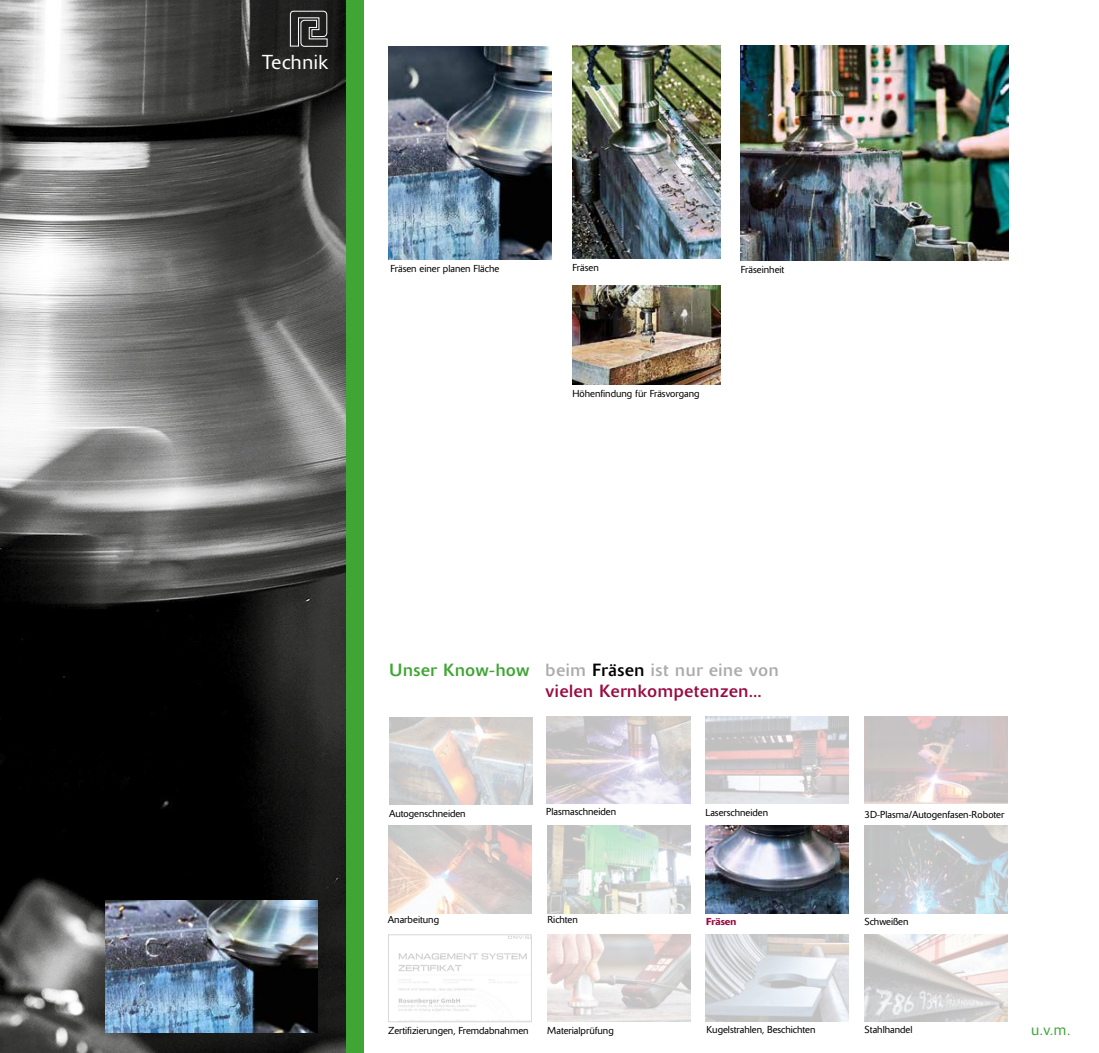
<style>
.page{position:relative;width:1099px;height:1053px;background:#fff}
.page>*{position:absolute;margin:0;border:0;box-sizing:border-box;transform-origin:0 0}
.t1{font:300 20px "Delta";letter-spacing:.03em;color:#fff}
.t2{font:17.5px/21px "Delta";letter-spacing:.04em;color:#990c42}
.t3{font:300 15px "Delta";color:#3fa535}
.t4{font:300 10px "Delta";color:#000}
.t5{font:500 10px "Delta";color:#990c42}
.s1{color:#3fa535}
.s2{color:#acacac}
.s3{color:#000}
</style>
<div class="page">
<img style="left:0;top:0;width:345px;height:1052px">
<img style="left:547px;top:716px;width:143px;height:87px">
<img style="left:705px;top:716px;width:143px;height:87px">
<img style="left:864px;top:716px;width:143px;height:87px">
<img style="left:389px;top:717px;width:143px;height:87px">
<img style="left:388px;top:825px;width:143px;height:88px">
<img style="left:547px;top:825px;width:143px;height:88px">
<img style="left:706px;top:825px;width:143px;height:88px">
<img style="left:864px;top:825px;width:143px;height:88px">
<img style="left:398px;top:936px;width:131px;height:76px">
<div style="left:388px;top:934px;width:144px;height:88px;border:1px solid #d9d9da"></div>
<img style="left:547px;top:934px;width:143px;height:87px">
<img style="left:705px;top:934px;width:143px;height:87px">
<img style="left:864px;top:934px;width:143px;height:87px">
<img style="left:572px;top:46px;width:148px;height:213px">
<img style="left:741px;top:45px;width:267px;height:215px">
<img style="left:388px;top:46px;width:163px;height:214px">
<img style="left:572px;top:285px;width:148px;height:100px">
<img style="left:106px;top:900px;width:211px;height:132px">
<div style="left:345px;top:0;width:18px;height:1052px;background:#3fa535"></div>
<svg style="left:289px;top:10px;width:39px;height:37px"></svg>
<h1 class="t1" style="left:262px;top:54px;width:68px">Technik</h1>
<p class="t4" style="left:390px;top:265px;width:110px">Fräsen einer planen Fläche</p>
<p class="t4" style="left:572px;top:264px;width:28px">Fräsen</p>
<p class="t4" style="left:741px;top:265px;width:45px">Fräseinheit</p>
<p class="t4" style="left:572px;top:390px;width:129px">Höhenfindung für Fräsvorgang</p>
<h2 class="t2" style="left:545px;top:661px;width:234px;text-indent:-156px"><span class="s1">Unser Know-how</span> <span class="s2">beim</span> <span class="s3">Fräsen</span> <span class="s2">ist nur eine von </span>vielen Kernkompetenzen...</h2>
<p class="t4" style="left:389px;top:809px;width:78px">Autogenschneiden</p>
<p class="t4" style="left:546px;top:807px;width:71px">Plasmaschneiden</p>
<p class="t4" style="left:705px;top:808px;width:64px">Laserschneiden</p>
<p class="t4" style="left:864px;top:811px;width:141px">3D-Plasma/Autogenfasen-Roboter</p>
<p class="t4" style="left:388px;top:915px;width:53px">Anarbeitung</p>
<p class="t4" style="left:547px;top:915px;width:32px">Richten</p>
<p class="t5" style="left:706px;top:915px;width:31px">Fräsen</p>
<p class="t4" style="left:864px;top:917px;width:45px">Schweißen</p>
<p class="t4" style="left:388px;top:1026px;width:142px">Zertifizierungen, Fremdabnahmen</p>
<p class="t4" style="left:547px;top:1026px;width:68px">Materialprüfung</p>
<p class="t4" style="left:706px;top:1025px;width:110px">Kugelstrahlen, Beschichten</p>
<p class="t4" style="left:864px;top:1025px;width:49px">Stahlhandel</p>
<h3 class="t3" style="left:1031px;top:1023px;width:40px">u.v.m.</h3>
</div>
